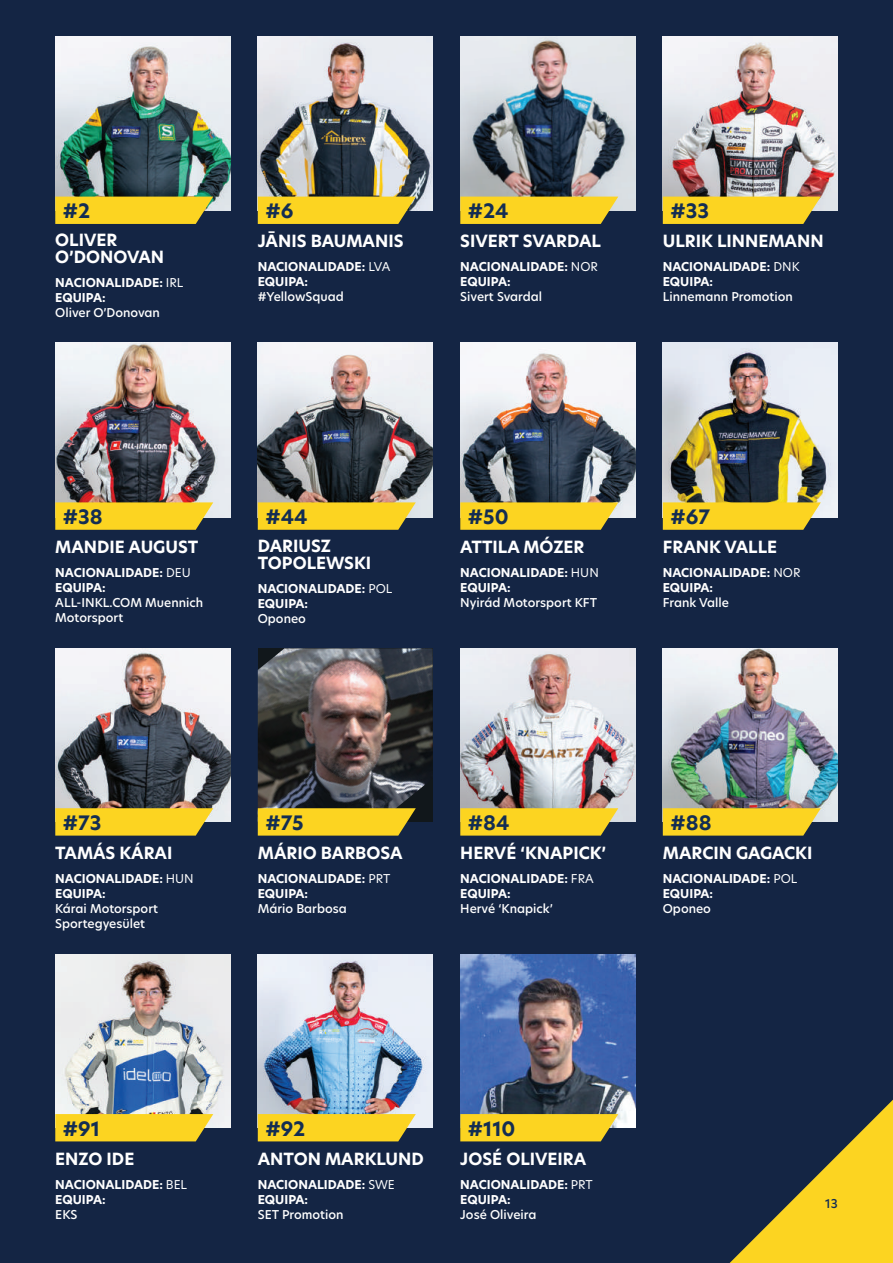
<style>
.page{position:relative;width:893px;height:1263px;background:#142544}
.page>*{position:absolute;margin:0;border:0;box-sizing:border-box;transform-origin:0 0}
.t1{font:700 19.5px "Hero New";color:#132d53}
.t2{font:700 16.5px/16.5px "Hero New";color:#fff}
.t3{font:700 12px/15px "Hero New";color:#fff}
.t4{font:500 12px/15px "Hero New";color:#fff}
.t5{font:500 12px "Hero New";color:#132d53}
.s1{font-weight:400}
</style>
<div class="page">
<img style="left:663px;top:37px;width:175px;height:173px">
<svg style="left:663px;top:197px;width:158px;height:27px"></svg>
<img style="left:55px;top:37px;width:175px;height:173px">
<svg style="left:55px;top:197px;width:158px;height:27px"></svg>
<img style="left:258px;top:37px;width:175px;height:173px">
<svg style="left:258px;top:197px;width:158px;height:27px"></svg>
<img style="left:460px;top:37px;width:175px;height:173px">
<svg style="left:460px;top:197px;width:158px;height:27px"></svg>
<img style="left:663px;top:343px;width:175px;height:174px">
<svg style="left:663px;top:502px;width:158px;height:28px"></svg>
<img style="left:55px;top:343px;width:175px;height:174px">
<svg style="left:55px;top:502px;width:158px;height:28px"></svg>
<img style="left:258px;top:343px;width:175px;height:174px">
<svg style="left:258px;top:502px;width:158px;height:28px"></svg>
<img style="left:460px;top:343px;width:175px;height:174px">
<svg style="left:460px;top:502px;width:158px;height:28px"></svg>
<img style="left:663px;top:648px;width:175px;height:174px">
<svg style="left:663px;top:808px;width:158px;height:28px"></svg>
<img style="left:55px;top:648px;width:175px;height:174px">
<svg style="left:55px;top:808px;width:158px;height:28px"></svg>
<img style="left:258px;top:648px;width:175px;height:174px">
<svg style="left:258px;top:808px;width:158px;height:28px"></svg>
<img style="left:460px;top:648px;width:175px;height:174px">
<svg style="left:460px;top:808px;width:158px;height:28px"></svg>
<img style="left:55px;top:954px;width:175px;height:174px">
<svg style="left:55px;top:1114px;width:158px;height:27px"></svg>
<img style="left:258px;top:954px;width:175px;height:153px">
<img style="left:460px;top:954px;width:175px;height:153px">
<svg style="left:258px;top:1107px;width:378px;height:35px"></svg>
<svg style="left:730px;top:1100px;width:163px;height:163px"></svg>
<h1 class="t1" style="left:63px;top:198px;width:29px">#2</h1>
<h2 class="t2" style="left:55px;top:232px;width:110px">OLIVER<br>O’DONOVAN</h2>
<p class="t3" style="left:55px;top:275px;width:130px">NACIONALIDADE: <span class="s1">IRL<br></span>EQUIPA:</p>
<p class="t4" style="left:55px;top:305px;width:106px">Oliver O’Donovan</p>
<h1 class="t1" style="left:265px;top:198px;width:29px">#6</h1>
<h2 class="t2" style="left:258px;top:233px;width:147px">JĀNIS BAUMANIS</h2>
<p class="t3" style="left:258px;top:260px;width:134px">NACIONALIDADE: <span class="s1">LVA<br></span>EQUIPA:</p>
<p class="t4" style="left:258px;top:289px;width:87px">#YellowSquad</p>
<h1 class="t1" style="left:468px;top:198px;width:42px">#24</h1>
<h2 class="t2" style="left:460px;top:233px;width:142px">SIVERT SVARDAL</h2>
<p class="t3" style="left:460px;top:260px;width:139px">NACIONALIDADE: <span class="s1">NOR<br></span>EQUIPA:</p>
<p class="t4" style="left:460px;top:289px;width:83px">Sivert Svardal</p>
<h1 class="t1" style="left:670px;top:198px;width:40px">#33</h1>
<h2 class="t2" style="left:663px;top:233px;width:162px">ULRIK LINNEMANN</h2>
<p class="t3" style="left:663px;top:260px;width:138px">NACIONALIDADE: <span class="s1">DNK<br></span>EQUIPA:</p>
<p class="t4" style="left:663px;top:289px;width:131px">Linnemann Promotion</p>
<h1 class="t1" style="left:63px;top:503px;width:41px">#38</h1>
<h2 class="t2" style="left:55px;top:539px;width:144px">MANDIE AUGUST</h2>
<p class="t3" style="left:55px;top:565px;width:137px">NACIONALIDADE: <span class="s1">DEU<br></span>EQUIPA:</p>
<p class="t4" style="left:55px;top:595px;width:149px">ALL-INKL.COM Muennich<br>Motorsport</p>
<h1 class="t1" style="left:265px;top:503px;width:44px">#44</h1>
<h2 class="t2" style="left:258px;top:538px;width:115px">DARIUSZ<br>TOPOLEWSKI</h2>
<p class="t3" style="left:258px;top:581px;width:136px">NACIONALIDADE: <span class="s1">POL<br></span>EQUIPA:</p>
<p class="t4" style="left:258px;top:611px;width:50px">Oponeo</p>
<h1 class="t1" style="left:468px;top:503px;width:42px">#50</h1>
<h2 class="t2" style="left:460px;top:539px;width:126px">ATTILA MÓZER</h2>
<p class="t3" style="left:460px;top:565px;width:140px">NACIONALIDADE: <span class="s1">HUN<br></span>EQUIPA:</p>
<p class="t4" style="left:460px;top:595px;width:138px">Nyirád Motorsport KFT</p>
<h1 class="t1" style="left:670px;top:503px;width:41px">#67</h1>
<h2 class="t2" style="left:663px;top:539px;width:116px">FRANK VALLE</h2>
<p class="t3" style="left:663px;top:565px;width:139px">NACIONALIDADE: <span class="s1">NOR<br></span>EQUIPA:</p>
<p class="t4" style="left:663px;top:595px;width:68px">Frank Valle</p>
<h1 class="t1" style="left:63px;top:809px;width:40px">#73</h1>
<h2 class="t2" style="left:55px;top:845px;width:119px">TAMÁS KÁRAI</h2>
<p class="t3" style="left:55px;top:871px;width:140px">NACIONALIDADE: <span class="s1">HUN<br></span>EQUIPA:</p>
<p class="t4" style="left:55px;top:901px;width:104px">Kárai Motorsport<br>Sportegyesület</p>
<h1 class="t1" style="left:265px;top:809px;width:40px">#75</h1>
<h2 class="t2" style="left:258px;top:845px;width:146px">MÁRIO BARBOSA</h2>
<p class="t3" style="left:258px;top:871px;width:134px">NACIONALIDADE: <span class="s1">PRT<br></span>EQUIPA:</p>
<p class="t4" style="left:258px;top:901px;width:91px">Mário Barbosa</p>
<h1 class="t1" style="left:468px;top:809px;width:43px">#84</h1>
<h2 class="t2" style="left:460px;top:845px;width:147px">HERVÉ ‘KNAPICK’</h2>
<p class="t3" style="left:460px;top:871px;width:135px">NACIONALIDADE: <span class="s1">FRA<br></span>EQUIPA:</p>
<p class="t4" style="left:460px;top:901px;width:94px">Hervé ‘Knapick’</p>
<h1 class="t1" style="left:670px;top:809px;width:43px">#88</h1>
<h2 class="t2" style="left:663px;top:845px;width:151px">MARCIN GAGACKI</h2>
<p class="t3" style="left:663px;top:871px;width:136px">NACIONALIDADE: <span class="s1">POL<br></span>EQUIPA:</p>
<p class="t4" style="left:663px;top:901px;width:50px">Oponeo</p>
<h1 class="t1" style="left:63px;top:1115px;width:39px">#91</h1>
<h2 class="t2" style="left:55px;top:1151px;width:81px">ENZO IDE</h2>
<p class="t3" style="left:55px;top:1177px;width:133px">NACIONALIDADE: <span class="s1">BEL<br></span>EQUIPA:</p>
<p class="t4" style="left:55px;top:1207px;width:24px">EKS</p>
<h1 class="t1" style="left:265px;top:1115px;width:41px">#92</h1>
<h2 class="t2" style="left:258px;top:1151px;width:168px">ANTON MARKLUND</h2>
<p class="t3" style="left:258px;top:1177px;width:139px">NACIONALIDADE: <span class="s1">SWE<br></span>EQUIPA:</p>
<p class="t4" style="left:258px;top:1207px;width:87px">SET Promotion</p>
<h1 class="t1" style="left:468px;top:1115px;width:49px">#110</h1>
<h2 class="t2" style="left:460px;top:1151px;width:128px">JOSÉ OLIVEIRA</h2>
<p class="t3" style="left:460px;top:1177px;width:134px">NACIONALIDADE: <span class="s1">PRT<br></span>EQUIPA:</p>
<p class="t4" style="left:460px;top:1207px;width:78px">José Oliveira</p>
<p class="t5" style="left:825px;top:1195px;width:14px">13</p>
</div>
